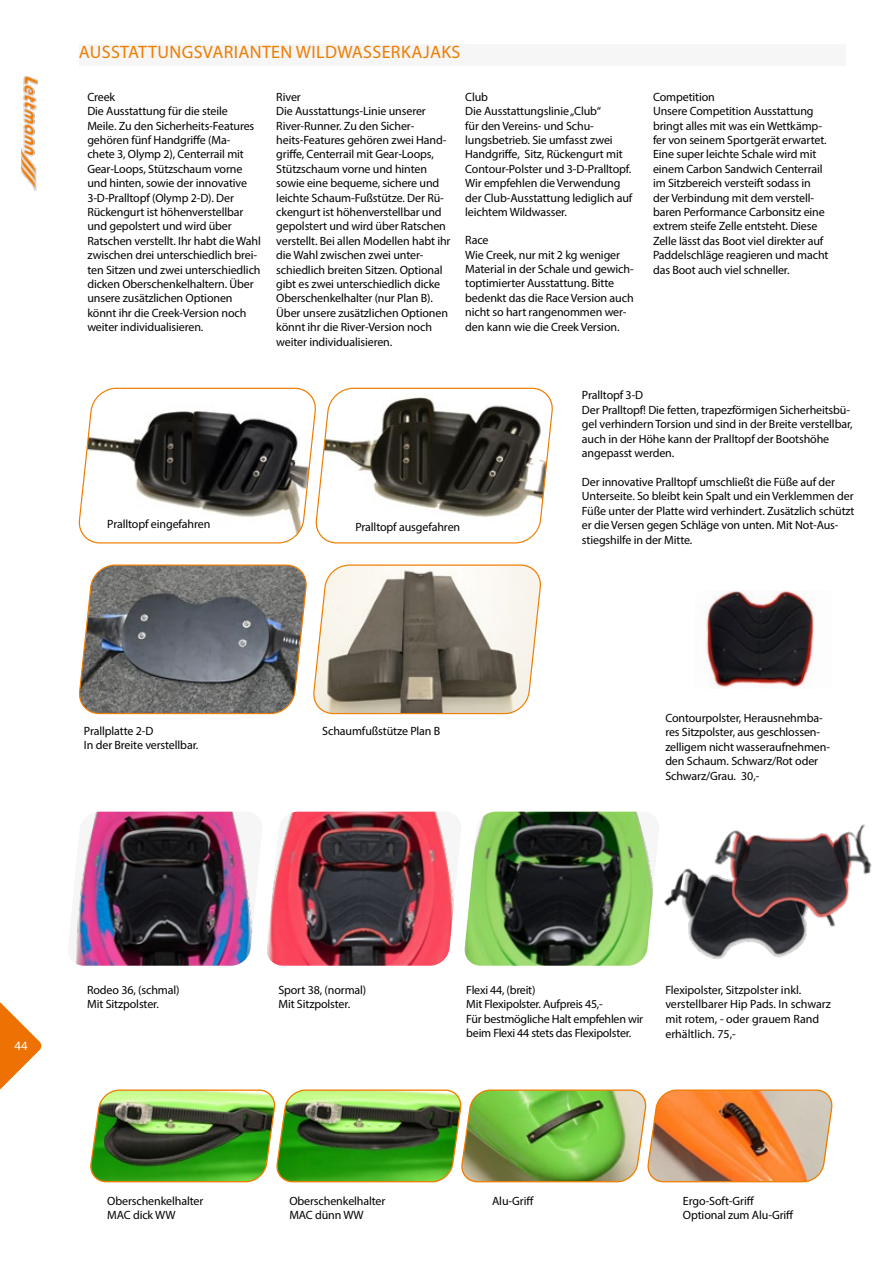
<style>
.page{position:relative;width:893px;height:1263px;background:#fff}
.page>*{position:absolute;margin:0;border:0;box-sizing:border-box;transform-origin:0 0}
.t1{font:18px "Myriad Pro";letter-spacing:.02em;color:#ef7d00}
.t2{font:12.75px "Myriad Pro";color:#fff}
.t3{font:12px/14.4px "Myriad Pro";letter-spacing:-.01em;color:#000}
</style>
<div class="page">
<img style="left:664px;top:868px;width:143px;height:92px">
<img style="left:697px;top:824px;width:175px;height:106px">
<img style="left:706px;top:590px;width:108px;height:98px">
<img style="left:76px;top:812px;width:378px;height:154px">
<img style="left:464px;top:812px;width:189px;height:154px">
<img style="left:90px;top:1089px;width:743px;height:94px">
<div style="left:79px;top:44px;width:767px;height:22px;background:#f6f6f6"></div>
<svg style="left:78px;top:387px;width:475px;height:157px"></svg>
<svg style="left:0;top:1002px;width:42px;height:88px"></svg>
<img style="left:21px;top:76px;width:16px;height:114px">
<svg style="left:78px;top:564px;width:463px;height:151px;background:#938f88"></svg>
<h1 class="t1" style="left:79px;top:41px;width:383px">AUSSTATTUNGSVARIANTEN WILDWASSERKAJAKS</h1>
<p class="t3" style="left:87px;top:89px;width:175px">Creek<br>Die Ausstattung für die steile<br>Meile. Zu den Sicherheits-Features gehören fünf Handgriffe (Ma&shy;chete 3, Olymp 2), Centerrail mit<br>Gear-Loops, Stützschaum vorne und hinten, sowie der innovative<br>3-D-Pralltopf (Olymp 2-D). Der<br>Rückengurt ist höhenverstellbar und gepolstert und wird über<br>Ratschen verstellt. Ihr habt die Wahl zwischen drei unterschiedlich brei&shy;ten Sitzen und zwei unterschiedlich dicken Oberschenkelhaltern. Über unsere zusätzlichen Optionen könnt ihr die Creek-Version noch weiter individualisieren.</p>
<p class="t3" style="left:276px;top:89px;width:176px">River<br>Die Ausstattungs-Linie unserer<br>River-Runner. Zu den Sicher&shy;heits-Features gehören zwei Hand&shy;griffe, Centerrail mit Gear-Loops,<br>Stützschaum vorne und hinten sowie eine bequeme, sichere und leichte Schaum-Fußstütze. Der Rü&shy;ckengurt ist höhenverstellbar und gepolstert und wird über Ratschen verstellt. Bei allen Modellen habt ihr die Wahl zwischen zwei unter&shy;schiedlich breiten Sitzen. Optional gibt es zwei unterschiedlich dicke<br>Oberschenkelhalter (nur Plan B).<br>Über unsere zusätzlichen Optionen könnt ihr die River-Version noch weiter individualisieren.</p>
<p class="t3" style="left:465px;top:89px;width:169px">Club<br>Die Ausstattungslinie „Club“<br>für den Vereins- und Schu&shy;lungsbetrieb. Sie umfasst zwei<br>Handgriffe, Sitz, Rückengurt mit<br>Contour-Polster und 3-D-Pralltopf.<br>Wir empfehlen die Verwendung der Club-Ausstattung lediglich auf leichtem Wildwasser.</p>
<p class="t3" style="left:465px;top:233px;width:170px">Race<br>Wie Creek, nur mit 2 kg weniger<br>Material in der Schale und gewich&shy;toptimierter Ausstattung. Bitte bedenkt das die Race Version auch nicht so hart rangenommen wer&shy;den kann wie die Creek Version.</p>
<p class="t3" style="left:653px;top:89px;width:177px">Competition<br>Unsere Competition Ausstattung bringt alles mit was ein Wettkämp&shy;fer von seinem Sportgerät erwartet.<br>Eine super leichte Schale wird mit einem Carbon Sandwich Centerrail im Sitzbereich versteift sodass in der Verbindung mit dem verstell&shy;baren Performance Carbonsitz eine extrem steife Zelle entsteht. Diese<br>Zelle lässt das Boot viel direkter auf<br>Paddelschläge reagieren und macht das Boot auch viel schneller.</p>
<p class="t3" style="left:107px;top:517px;width:105px">Pralltopf eingefahren</p>
<p class="t3" style="left:355px;top:519px;width:106px">Pralltopf ausgefahren</p>
<p class="t3" style="left:84px;top:723px;width:116px">Prallplatte 2-D<br>In der Breite verstellbar.</p>
<p class="t3" style="left:322px;top:723px;width:120px">Schaumfußstütze Plan B</p>
<p class="t3" style="left:582px;top:388px;width:272px">Pralltopf 3-D<br>Der Pralltopf! Die fetten, trapezförmigen Sicherheitsbü&shy;gel verhindern Torsion und sind in der Breite verstellbar, auch in der Höhe kann der Pralltopf der Bootshöhe angepasst werden.</p>
<p class="t3" style="left:582px;top:474px;width:274px">Der innovative Pralltopf umschließt die Füße auf der Unterseite. So bleibt kein Spalt und ein Verklemmen der Füße unter der Platte wird verhindert. Zusätzlich schützt er die Versen gegen Schläge von unten. Mit Not-Aus&shy;stiegshilfe in der Mitte.</p>
<p class="t3" style="left:665px;top:710px;width:166px">Contourpolster, Herausnehmba&shy;res Sitzpolster, aus geschlossen&shy;zelligem nicht wasseraufnehmen&shy;den Schaum. Schwarz/Rot oder<br>Schwarz/Grau. 30,-</p>
<p class="t2" style="left:15px;top:1038px;width:15px">44</p>
<p class="t3" style="left:87px;top:982px;width:94px">Rodeo 36, (schmal)<br>Mit Sitzpolster.</p>
<p class="t3" style="left:278px;top:982px;width:90px">Sport 38, (normal)<br>Mit Sitzpolster.</p>
<p class="t3" style="left:466px;top:982px;width:178px">Flexi 44, (breit)<br>Mit Flexipolster. Aufpreis 45,-<br>Für bestmögliche Halt empfehlen wir beim Flexi 44 stets das Flexipolster.</p>
<p class="t3" style="left:665px;top:982px;width:167px">Flexipolster, Sitzpolster inkl. verstellbarer Hip Pads. In schwarz mit rotem, - oder grauem Rand erhältlich. 75,-</p>
<p class="t3" style="left:107px;top:1193px;width:98px">Oberschenkelhalter<br>MAC dick WW</p>
<p class="t3" style="left:289px;top:1193px;width:98px">Oberschenkelhalter<br>MAC dünn WW</p>
<p class="t3" style="left:492px;top:1193px;width:43px">Alu-Griff</p>
<p class="t3" style="left:683px;top:1193px;width:112px">Ergo-Soft-Griff<br>Optional zum Alu-Griff</p>
</div>
